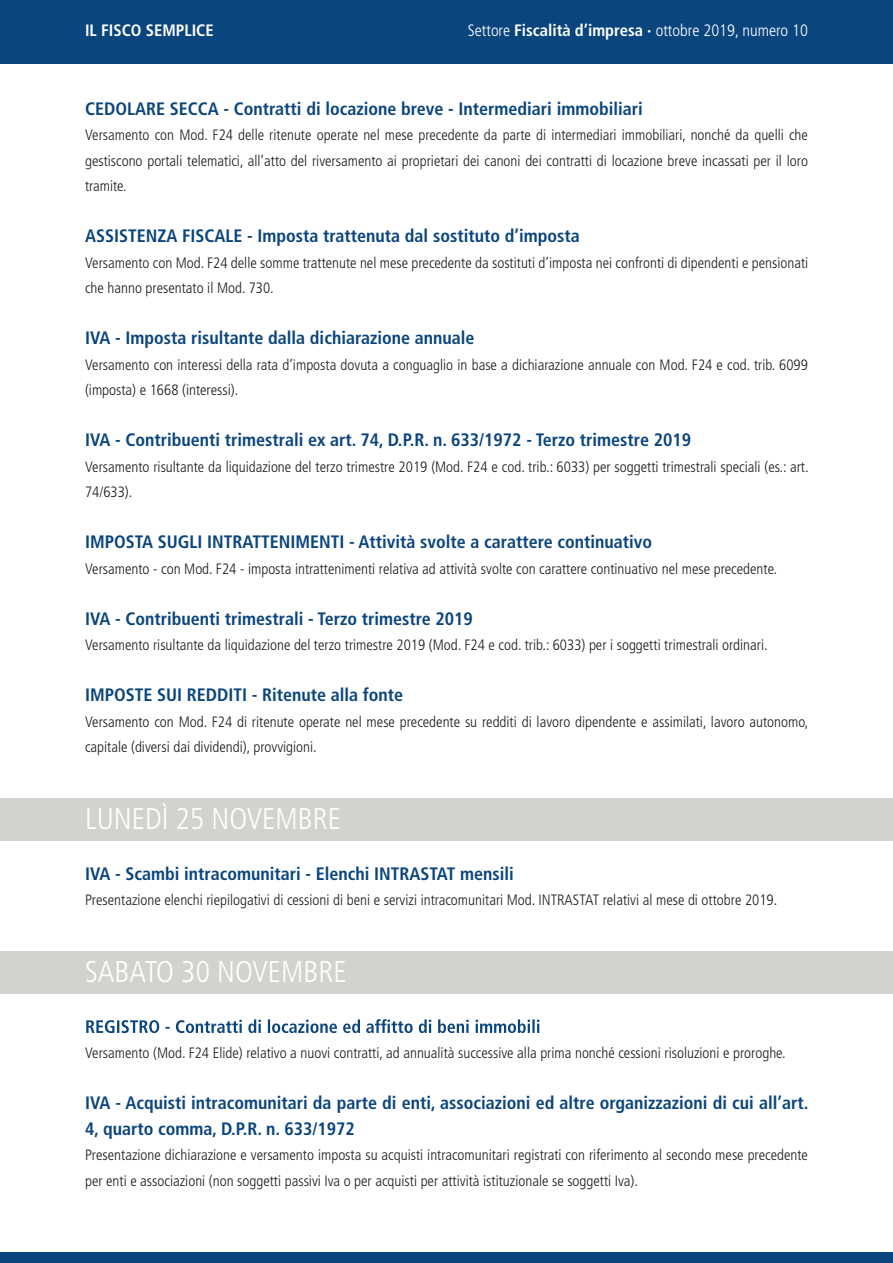
<style>
.page{position:relative;width:893px;height:1263px;background:#fff}
.page>*{position:absolute;margin:0;border:0;box-sizing:border-box;transform-origin:0 0}
.t1{font:300 condensed 30px "Frutiger LT Std";color:#fff}
.t2{font:700 condensed 18px/25.5px "Frutiger LT Std";color:#0a457e}
.t3{font:300 condensed 16.5px "Frutiger LT Std";color:#fff}
.t4{font:700 condensed 16.5px "Frutiger LT Std";color:#fff}
.t5{font:300 condensed 15px/25.5px "Frutiger LT Std";color:#1d1d1b}
.s1{font-weight:700}
</style>
<div class="page">
<div style="left:0;top:0;width:893px;height:64px;background:#0a457e"></div>
<div style="left:0;top:1252px;width:893px;height:11px;background:#0a457e"></div>
<div style="left:0;top:798px;width:893px;height:43px;background:#d1d3cf"></div>
<div style="left:0;top:951px;width:893px;height:43px;background:#d1d3cf"></div>
<svg style="left:86px;top:1019px;width:453px;height:14px"></svg>
<p class="t4" style="left:85px;top:20px;width:130px">IL FISCO SEMPLICE</p>
<p class="t3" style="left:468px;top:21px;width:342px">Settore <span class="s1">Fiscalità d’impresa ·</span> ottobre 2019, numero 10</p>
<p class="t2" style="left:85px;top:96px;width:559px">CEDOLARE SECCA - Contratti di locazione breve - Intermediari immobiliari</p>
<p class="t5" style="left:85px;top:123px;width:724px;text-align:justify">Versamento con Mod. F24 delle ritenute operate nel mese precedente da parte di intermediari immobiliari, nonché da quelli che gestiscono portali telematici, all’atto del riversamento ai proprietari dei canoni dei contratti di locazione breve incassati per il loro tramite.</p>
<p class="t2" style="left:85px;top:223px;width:496px">ASSISTENZA FISCALE - Imposta trattenuta dal sostituto d’imposta</p>
<p class="t5" style="left:85px;top:250px;width:725px">Versamento con Mod. F24 delle somme trattenute nel mese precedente da sostituti d’imposta nei confronti di dipendenti e pensionati che hanno presentato il Mod. 730.</p>
<p class="t2" style="left:85px;top:325px;width:391px">IVA - Imposta risultante dalla dichiarazione annuale</p>
<p class="t5" style="left:85px;top:352px;width:724px">Versamento con interessi della rata d’imposta dovuta a conguaglio in base a dichiarazione annuale con Mod. F24 e cod. trib. 6099 (imposta) e 1668 (interessi).</p>
<p class="t2" style="left:85px;top:427px;width:608px">IVA - Contribuenti trimestrali ex art. 74, D.P.R. n. 633/1972 - Terzo trimestre 2019</p>
<p class="t5" style="left:85px;top:454px;width:725px">Versamento risultante da liquidazione del terzo trimestre 2019 (Mod. F24 e cod. trib.: 6033) per soggetti trimestrali speciali (es.: art.<br>74/633).</p>
<p class="t2" style="left:85px;top:529px;width:569px">IMPOSTA SUGLI INTRATTENIMENTI - Attività svolte a carattere continuativo</p>
<p class="t5" style="left:85px;top:556px;width:694px">Versamento - con Mod. F24 - imposta intrattenimenti relativa ad attività svolte con carattere continuativo nel mese precedente.</p>
<p class="t2" style="left:85px;top:606px;width:389px">IVA - Contribuenti trimestrali - Terzo trimestre 2019</p>
<p class="t5" style="left:85px;top:633px;width:684px">Versamento risultante da liquidazione del terzo trimestre 2019 (Mod. F24 e cod. trib.: 6033) per i soggetti trimestrali ordinari.</p>
<p class="t2" style="left:85px;top:682px;width:320px">IMPOSTE SUI REDDITI - Ritenute alla fonte</p>
<p class="t5" style="left:85px;top:709px;width:725px">Versamento con Mod. F24 di ritenute operate nel mese precedente su redditi di lavoro dipendente e assimilati, lavoro autonomo, capitale (diversi dai dividendi), provvigioni.</p>
<h1 class="t1" style="left:85px;top:801px;width:258px">LUNEDÌ 25 NOVEMBRE</h1>
<p class="t2" style="left:85px;top:861px;width:430px">IVA - Scambi intracomunitari - Elenchi INTRASTAT mensili</p>
<p class="t5" style="left:85px;top:888px;width:694px">Presentazione elenchi riepilogativi di cessioni di beni e servizi intracomunitari Mod. INTRASTAT relativi al mese di ottobre 2019.</p>
<h1 class="t1" style="left:85px;top:954px;width:263px">SABATO 30 NOVEMBRE</h1>
<p class="t5" style="left:85px;top:1041px;width:702px">Versamento (Mod. F24 Elide) relativo a nuovi contratti, ad annualità successive alla prima nonché cessioni risoluzioni e proroghe.</p>
<p class="t2" style="left:85px;top:1090px;width:725px">IVA - Acquisti intracomunitari da parte di enti, associazioni ed altre organizzazioni di cui all’art.<br>4, quarto comma, D.P.R. n. 633/1972</p>
<p class="t5" style="left:85px;top:1143px;width:724px">Presentazione dichiarazione e versamento imposta su acquisti intracomunitari registrati con riferimento al secondo mese precedente per enti e associazioni (non soggetti passivi Iva o per acquisti per attività istituzionale se soggetti Iva).</p>
</div>
